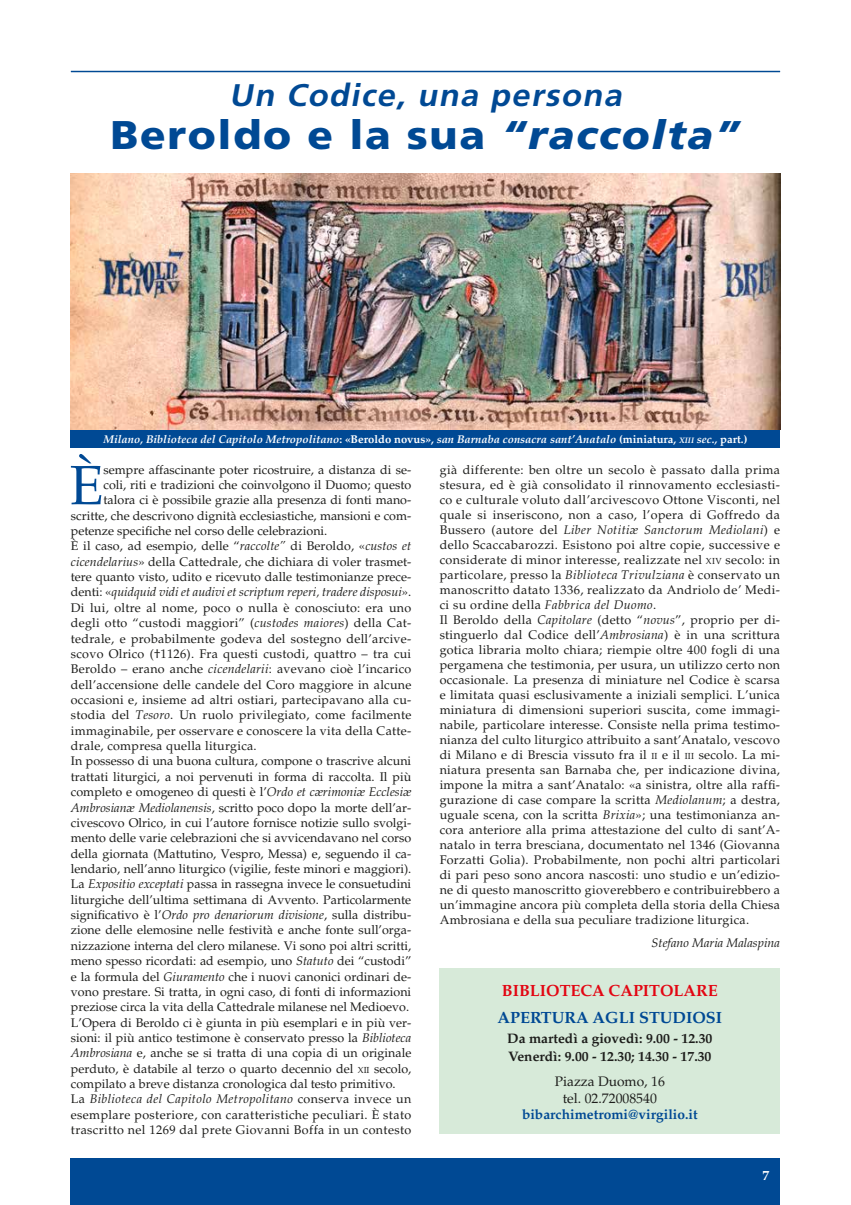
<style>
.page{position:relative;width:851px;height:1205px;background:#fff}
.page>*{position:absolute;margin:0;border:0;box-sizing:border-box;transform-origin:0 0}
.t1{font:55.38px "Palatino";color:#004994}
.t2{font:900 40px "Frutiger";letter-spacing:.04em;color:#004994;scale:1.05 1}
.t3{font:italic 700 31.25px "Frutiger";color:#004994;scale:1.05 1}
.t4{font:700 16.25px "Palatino";color:#e30613}
.t5{font:700 16.25px "Palatino";color:#004994}
.t6{font:700 13.75px/17.5px "Palatino";color:#1d1d1b}
.t7{font:13.75px/16.2px "Palatino";color:#1d1d1b;text-align:center}
.t8{font:700 13.75px "Palatino";color:#004994}
.t9{font:700 13.75px "Palatino";color:#fff}
.t10{font:12.5px/15px "Palatino";letter-spacing:.02em;color:#1d1d1b}
.t11{font:12.5px "Palatino";color:#1d1d1b}
.t12{font:italic 12.5px "Palatino";color:#1d1d1b}
.t13{font:italic 12.5px "Palatino";letter-spacing:.03em;color:#1d1d1b}
.t14{font:italic 700 11.25px "Palatino";color:#fff}
.s1{font-style:italic}
.s2{font-style:normal}
.s3{font-size:7.88px}
.s4{font-size:8.75px}
</style>
<div class="page">
<div style="left:71px;top:1159px;width:709px;height:46px;background:#004994"></div>
<div style="left:439px;top:968px;width:341px;height:166px;background:#d7ead9"></div>
<hr style="left:71px;top:71px;width:709px;height:1px;background:#004994">
<div style="left:71px;top:430px;width:709px;height:17px;background:#004994"></div>
<img style="left:71px;top:174px;width:709px;height:256px">
<h3 class="t3" style="left:229px;top:77px;width:381px">Un Codice, una persona</h3>
<h2 class="t2" style="left:110px;top:111px;width:601px">Beroldo e la sua <span class="s1">“raccolta”</span></h2>
<p class="t14" style="left:103px;top:432px;width:645px">Milano, Biblioteca del Capitolo Metropolitano<span class="s2">: «Beroldo novus»,</span> san Barnaba consacra sant’Anatalo <span class="s2">(miniatura,</span> <span class="s3">xiii</span> sec., <span class="s2">part.)</span></p>
<h1 class="t1" style="left:70px;top:453px;width:35px">È</h1>
<p class="t11" style="left:103px;top:463px;width:309px">sempre affascinante poter ricostruire, a distanza di se-</p>
<p class="t11" style="left:103px;top:478px;width:309px">coli, riti e tradizioni che coinvolgono il Duomo; questo</p>
<p class="t11" style="left:103px;top:493px;width:309px">talora ci è possibile grazie alla presenza di fonti mano-</p>
<p class="t11" style="left:71px;top:508px;width:342px">scritte, che descrivono dignità ecclesiastiche, mansioni e com-</p>
<p class="t11" style="left:71px;top:523px;width:258px">petenze specifiche nel corso delle celebrazioni.</p>
<p class="t10" style="left:71px;top:539px;width:342px">È il caso, ad esempio, delle “<span class="s1">raccolte”</span> di Beroldo, «<span class="s1">custos et</span></p>
<p class="t10" style="left:71px;top:554px;width:342px"><span class="s1">cicendelarius</span>» della Cattedrale, che dichiara di voler trasmet-</p>
<p class="t11" style="left:71px;top:569px;width:342px">tere quanto visto, udito e ricevuto dalle testimonianze prece-</p>
<p class="t12" style="left:71px;top:585px;width:342px"><span class="s2">denti: «</span>quidquid vidi et audivi et scriptum reperi, tradere disposui<span class="s2">».</span></p>
<p class="t10" style="left:71px;top:600px;width:342px">Di lui, oltre al nome, poco o nulla è conosciuto: era uno</p>
<p class="t10" style="left:71px;top:615px;width:342px">degli otto “custodi maggiori” (<span class="s1">custodes maiores</span>) della Cat-</p>
<p class="t10" style="left:71px;top:631px;width:342px">tedrale, e probabilmente godeva del sostegno dell’arcive-</p>
<p class="t10" style="left:71px;top:646px;width:342px">scovo Olrico (†1126). Fra questi custodi, quattro – tra cui</p>
<p class="t10" style="left:71px;top:662px;width:342px">Beroldo – erano anche <span class="s1">cicendelarii</span>: avevano cioè l’incarico</p>
<p class="t10" style="left:71px;top:677px;width:342px">dell’accensione delle candele del Coro maggiore in alcune</p>
<p class="t10" style="left:71px;top:692px;width:342px">occasioni e, insieme ad altri ostiari, partecipavano alla cu-</p>
<p class="t10" style="left:71px;top:708px;width:342px">stodia del <span class="s1">Tesoro</span>. Un ruolo privilegiato, come facilmente</p>
<p class="t10" style="left:71px;top:723px;width:342px">immaginabile, per osservare e conoscere la vita della Catte-</p>
<p class="t10" style="left:71px;top:738px;width:187px">drale, compresa quella liturgica.</p>
<p class="t11" style="left:71px;top:754px;width:342px">In possesso di una buona cultura, compone o trascrive alcuni</p>
<p class="t11" style="left:71px;top:769px;width:342px">trattati liturgici, a noi pervenuti in forma di raccolta. Il più</p>
<p class="t11" style="left:71px;top:784px;width:342px">completo e omogeneo di questi è l’<span class="s1">Ordo et cærimoniæ Ecclesiæ</span></p>
<p class="t11" style="left:71px;top:800px;width:342px"><span class="s1">Ambrosianæ Mediolanensis</span>, scritto poco dopo la morte dell’ar-</p>
<p class="t11" style="left:71px;top:815px;width:342px">civescovo Olrico, in cui l’autore fornisce notizie sullo svolgi-</p>
<p class="t11" style="left:71px;top:830px;width:342px">mento delle varie celebrazioni che si avvicendavano nel corso</p>
<p class="t11" style="left:71px;top:846px;width:342px">della giornata (Mattutino, Vespro, Messa) e, seguendo il ca-</p>
<p class="t11" style="left:71px;top:861px;width:342px">lendario, nell’anno liturgico (vigilie, feste minori e maggiori).</p>
<p class="t11" style="left:71px;top:877px;width:342px">La <span class="s1">Expositio exceptati</span> passa in rassegna invece le consuetudini</p>
<p class="t11" style="left:71px;top:892px;width:342px">liturgiche dell’ultima settimana di Avvento. Particolarmente</p>
<p class="t11" style="left:71px;top:907px;width:342px">significativo è l’<span class="s1">Ordo pro denariorum divisione</span>, sulla distribu-</p>
<p class="t11" style="left:71px;top:923px;width:342px">zione delle elemosine nelle festività e anche fonte sull’orga-</p>
<p class="t11" style="left:71px;top:938px;width:342px">nizzazione interna del clero milanese. Vi sono poi altri scritti,</p>
<p class="t11" style="left:71px;top:953px;width:342px">meno spesso ricordati: ad esempio, uno <span class="s1">Statuto</span> dei “custodi”</p>
<p class="t11" style="left:71px;top:969px;width:342px">e la formula del <span class="s1">Giuramento</span> che i nuovi canonici ordinari de-</p>
<p class="t11" style="left:71px;top:984px;width:342px">vono prestare. Si tratta, in ogni caso, di fonti di informazioni</p>
<p class="t11" style="left:71px;top:999px;width:340px">preziose circa la vita della Cattedrale milanese nel Medioevo.</p>
<p class="t11" style="left:71px;top:1015px;width:342px">L’Opera di Beroldo ci è giunta in più esemplari e in più ver-</p>
<p class="t11" style="left:71px;top:1030px;width:342px">sioni: il più antico testimone è conservato presso la <span class="s1">Biblioteca</span></p>
<p class="t11" style="left:71px;top:1046px;width:342px"><span class="s1">Ambrosiana</span> e, anche se si tratta di una copia di un originale</p>
<p class="t11" style="left:71px;top:1061px;width:342px">perduto, è databile al terzo o quarto decennio del <span class="s4">XII</span> secolo,</p>
<p class="t11" style="left:71px;top:1076px;width:326px">compilato a breve distanza cronologica dal testo primitivo.</p>
<p class="t13" style="left:71px;top:1092px;width:342px"><span class="s2">La</span> Biblioteca del Capitolo Metropolitano <span class="s2">conserva invece un</span></p>
<p class="t10" style="left:71px;top:1107px;width:342px">esemplare posteriore, con caratteristiche peculiari. È stato</p>
<p class="t10" style="left:71px;top:1122px;width:342px">trascritto nel 1269 dal prete Giovanni Boffa in un contesto</p>
<p class="t10" style="left:439px;top:463px;width:342px">già differente: ben oltre un secolo è passato dalla prima stesura, ed è già consolidato il rinnovamento ecclesiasti&shy;co e culturale voluto dall’arcivescovo Ottone Visconti, nel quale si inseriscono, non a caso, l’opera di Goffredo da Bussero (autore del <span class="s1">Liber Notitiæ Sanctorum Mediolani</span>) e dello Scaccabarozzi. Esistono poi altre copie, successive e considerate di minor interesse, realizzate nel <span class="s4">XIV</span> secolo: in particolare, presso la <span class="s1">Biblioteca Trivulziana</span> è conservato un manoscritto datato 1336, realizzato da Andriolo de’ Medi&shy;ci su ordine della <span class="s1">Fabbrica del Duomo</span>.<br>Il Beroldo della <span class="s1">Capitolare</span> (detto “<span class="s1">novus</span>”, proprio per di&shy;stinguerlo dal Codice dell’<span class="s1">Ambrosiana</span>) è in una scrittura gotica libraria molto chiara; riempie oltre 400 fogli di una pergamena che testimonia, per usura, un utilizzo certo non occasionale. La presenza di miniature nel Codice è scarsa e limitata quasi esclusivamente a iniziali semplici. L’unica miniatura di dimensioni superiori suscita, come immagi&shy;nabile, particolare interesse. Consiste nella prima testimo&shy;nianza del culto liturgico attribuito a sant’Anatalo, vescovo di Milano e di Brescia vissuto fra il <span class="s4">II</span> e il <span class="s4">III</span> secolo. La mi&shy;niatura presenta san Barnaba che, per indicazione divina, impone la mitra a sant’Anatalo: «a sinistra, oltre alla raffi&shy;gurazione di case compare la scritta <span class="s1">Mediolanum</span>; a destra, uguale scena, con la scritta <span class="s1">Brixia</span>»; una testimonianza an&shy;cora anteriore alla prima attestazione del culto di sant’A&shy;natalo in terra bresciana, documentato nel 1346 (Giovanna Forzatti Golia). Probabilmente, non pochi altri particolari di pari peso sono ancora nascosti: uno studio e un’edizio&shy;ne di questo manoscritto gioverebbero e contribuirebbero a un’immagine ancora più completa della storia della Chiesa Ambrosiana e della sua peculiare tradizione liturgica.</p>
<p class="t12" style="left:651px;top:935px;width:130px">Stefano Maria Malaspina</p>
<h3 class="t4" style="left:501px;top:980px;width:217px">BIBLIOTECA CAPITOLARE</h3>
<h3 class="t5" style="left:497px;top:1007px;width:226px">APERTURA AGLI STUDIOSI</h3>
<p class="t6" style="left:507px;top:1030px;width:207px">Da martedì a giovedì: 9.00 - 12.30<br>Venerdì: 9.00 - 12.30; 14.30 - 17.30</p>
<p class="t7" style="left:554px;top:1074px;width:111px">Piazza Duomo, 16 tel. 02.72008540</p>
<p class="t8" style="left:522px;top:1106px;width:177px">bibarchimetromi@virgilio.it</p>
<p class="t9" style="left:762px;top:1167px;width:8px">7</p>
</div>
